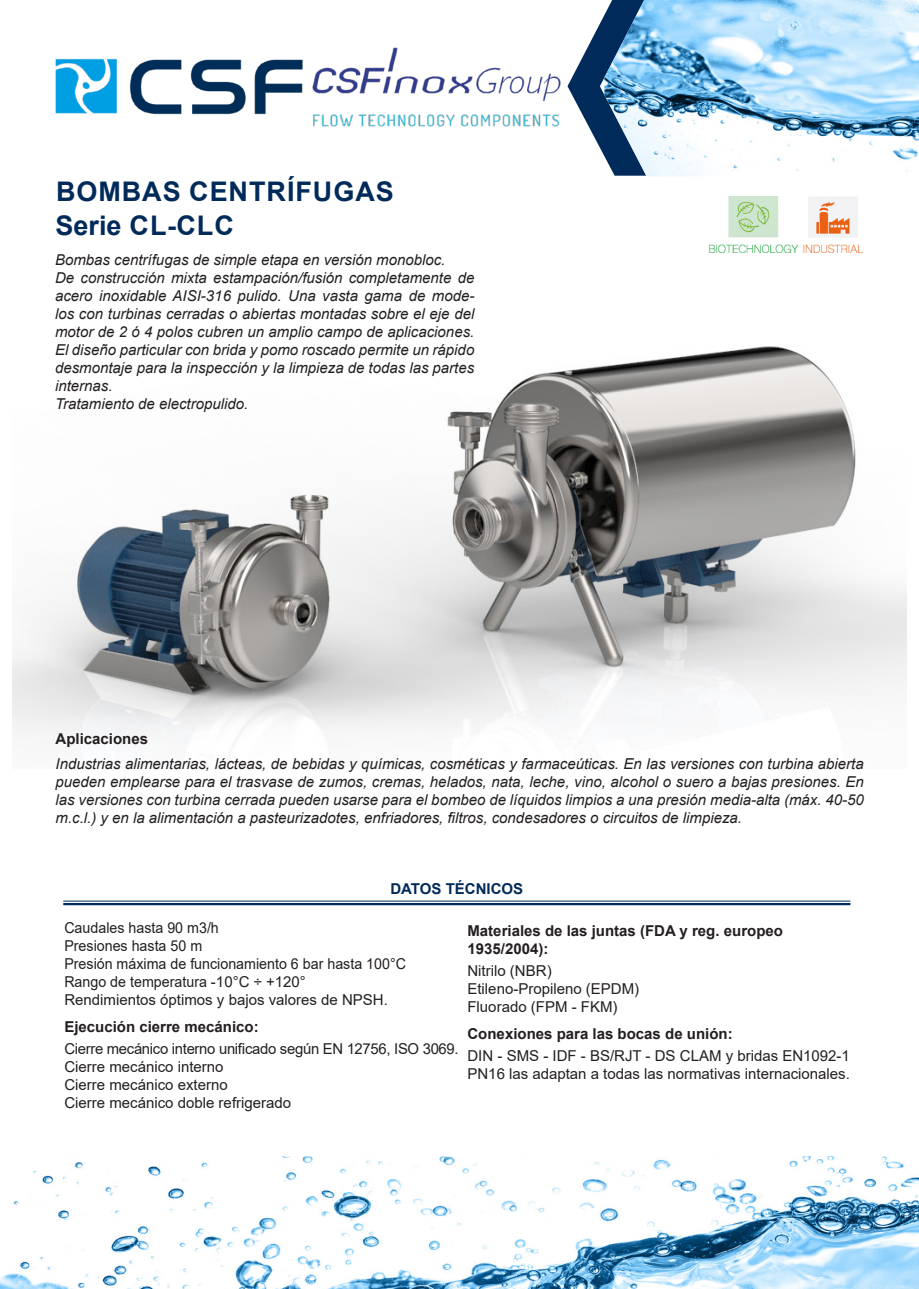
<style>
.page{position:relative;width:919px;height:1289px;background:#fff}
.page>*{position:absolute;margin:0;border:0;box-sizing:border-box;transform-origin:0 0}
.Titolo_manuale{font:700 27px "Arial";letter-spacing:.035em;color:#002a59}
.Titolo_manuale-2{font:700 27px "Arial";color:#002a59}
.t1{font:italic 15px/18px "Arial";color:#231f20;text-align:justify}
.t2{font:15px/18px "Arial";color:#231f20}
.Testo{font:700 15px/18px "Arial";color:#231f20}
.t3{font:15px "Arial";color:#231f20;scale:.95 1}
.t4{font:15px "Arial";letter-spacing:-.02em;color:#231f20}
.t5{font:700 15px "Arial";color:#002a59}
</style>
<div class="page">
<img style="left:312px;top:47px;width:249px;height:80px">
<svg style="left:567px;top:23px;width:33px;height:125px"></svg>
<img style="left:55px;top:58px;width:248px;height:57px">
<img style="left:604px;top:0;width:314px;height:176px">
<img style="left:0;top:1156px;width:918px;height:132px">
<img style="left:13px;top:346px;width:893px;height:394px">
<img style="left:709px;top:196px;width:153px;height:57px">
<svg style="left:63px;top:901px;width:787px;height:1px"></svg>
<hr style="left:63px;top:900px;width:787px;height:1px;background:#002a59">
<hr style="left:63px;top:903px;width:787px;height:2px;background:#002a59">
<p class="Titolo_manuale" style="left:56px;top:172px;width:339px">BOMBAS CENTRÍFUGAS</p>
<p class="Titolo_manuale-2" style="left:55px;top:207px;width:180px">Serie CL-CLC</p>
<p class="t1" style="left:55px;top:251px;width:392px">Bombas centrífugas de simple etapa en versión monobloc.</p>
<p class="t1" style="left:55px;top:269px;width:421px">De construcción mixta estampación/fusión completamente de acero inoxidable AISI-316 pulido. Una vasta gama de mode&shy;los con turbinas cerradas o abiertas montadas sobre el eje del motor de 2 ó 4 polos cubren un amplio campo de aplicaciones.<br>El diseño particular con brida y pomo roscado permite un rápido desmontaje para la inspección y la limpieza de todas las partes internas.</p>
<p class="t1" style="left:55px;top:395px;width:195px">Tratamiento de electropulido.</p>
<p class="Testo" style="left:55px;top:729px;width:94px">Aplicaciones</p>
<p class="t1" style="left:55px;top:755px;width:809px">Industrias alimentarias, lácteas, de bebidas y químicas, cosméticas y farmaceúticas. En las versiones con turbina abierta pueden emplearse para el trasvase de zumos, cremas, helados, nata, leche, vino, alcohol o suero a bajas presiones. En las versiones con turbina cerrada pueden usarse para el bombeo de líquidos limpios a una presión media-alta (máx. 40-50 m.c.l.) y en la alimentación a pasteurizadotes, enfriadores, filtros, condesadores o circuitos de limpieza.</p>
<p class="t5" style="left:390px;top:877px;width:134px">DATOS TÉCNICOS</p>
<p class="Testo" style="left:467px;top:922px;width:317px">Materiales de las juntas (FDA y reg. europeo<br>1935/2004):</p>
<p class="t2" style="left:467px;top:962px;width:86px">Nitrilo (NBR)</p>
<p class="t2" style="left:467px;top:980px;width:173px">Etileno-Propileno (EPDM)</p>
<p class="t2" style="left:467px;top:998px;width:152px">Fluorado (FPM - FKM)</p>
<p class="Testo" style="left:467px;top:1024px;width:267px">Conexiones para las bocas de unión:</p>
<p class="t2" style="left:467px;top:1046px;width:384px">DIN - SMS - IDF - BS/RJT - DS CLAM y bridas EN1092-1<br>PN16 las adaptan a todas las normativas internacionales.</p>
<p class="t3" style="left:64px;top:917px;width:164px">Caudales hasta 90 m3/h</p>
<p class="t3" style="left:64px;top:935px;width:147px">Presiones hasta 50 m</p>
<p class="t3" style="left:64px;top:953px;width:361px">Presión máxima de funcionamiento 6 bar hasta 100°C</p>
<p class="t3" style="left:64px;top:971px;width:256px">Rango de temperatura -10°C ÷ +120°</p>
<p class="t2" style="left:64px;top:990px;width:325px">Rendimientos óptimos y bajos valores de NPSH.</p>
<p class="Testo" style="left:64px;top:1017px;width:196px">Ejecución cierre mecánico:</p>
<p class="t4" style="left:64px;top:1038px;width:396px">Cierre mecánico interno unificado según EN 12756, ISO 3069.</p>
<p class="t2" style="left:64px;top:1057px;width:161px">Cierre mecánico interno</p>
<p class="t2" style="left:64px;top:1075px;width:165px">Cierre mecánico externo</p>
<p class="t2" style="left:64px;top:1093px;width:228px">Cierre mecánico doble refrigerado</p>
</div>
